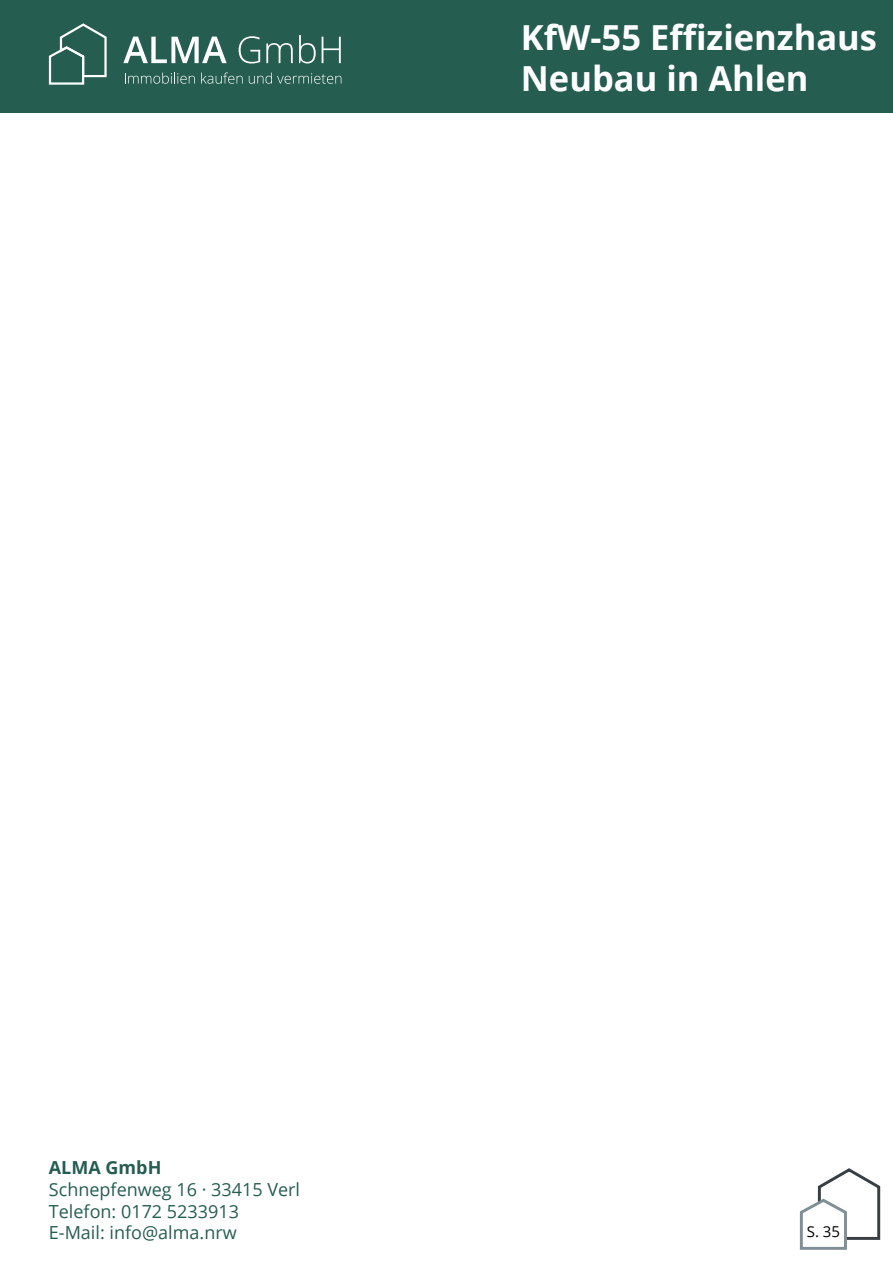
<style>
.page{position:relative;width:893px;height:1263px;background:#fff}
.page>*{position:absolute;margin:0;border:0;box-sizing:border-box;transform-origin:0 0}
.t1{font:700 34.5px/41.4px "Open Sans";color:#fff}
.t2{font:18px/21.6px "Open Sans";color:#265d51}
.t3{font:700 18px "Open Sans";color:#265d51}
.t4{font:15px "Open Sans";color:#000}
</style>
<div class="page">
<div style="left:0;top:0;width:893px;height:113px;background:#265d51"></div>
<svg style="left:123px;top:37px;width:104px;height:26px"></svg>
<svg style="left:239px;top:36px;width:21px;height:27px"></svg>
<svg style="left:266px;top:43px;width:27px;height:20px"></svg>
<svg style="left:299px;top:35px;width:17px;height:28px"></svg>
<svg style="left:322px;top:37px;width:19px;height:26px"></svg>
<svg style="left:125px;top:73px;width:70px;height:11px"></svg>
<svg style="left:201px;top:72px;width:42px;height:12px"></svg>
<svg style="left:249px;top:73px;width:92px;height:11px"></svg>
<svg style="left:49px;top:23px;width:58px;height:62px"></svg>
<svg style="left:800px;top:1168px;width:80px;height:82px"></svg>
<h1 class="t1" style="left:521px;top:16px;width:358px">KfW-55 Effizienzhaus<br>Neubau in Ahlen</h1>
<p class="t3" style="left:49px;top:1155px;width:114px">ALMA GmbH</p>
<p class="t2" style="left:49px;top:1178px;width:253px">Schnepfenweg 16 · 33415 Verl<br>Telefon: 0172 5233913<br>E-Mail: info@alma.nrw</p>
<p class="t4" style="left:807px;top:1221px;width:35px">S. 35</p>
</div>
